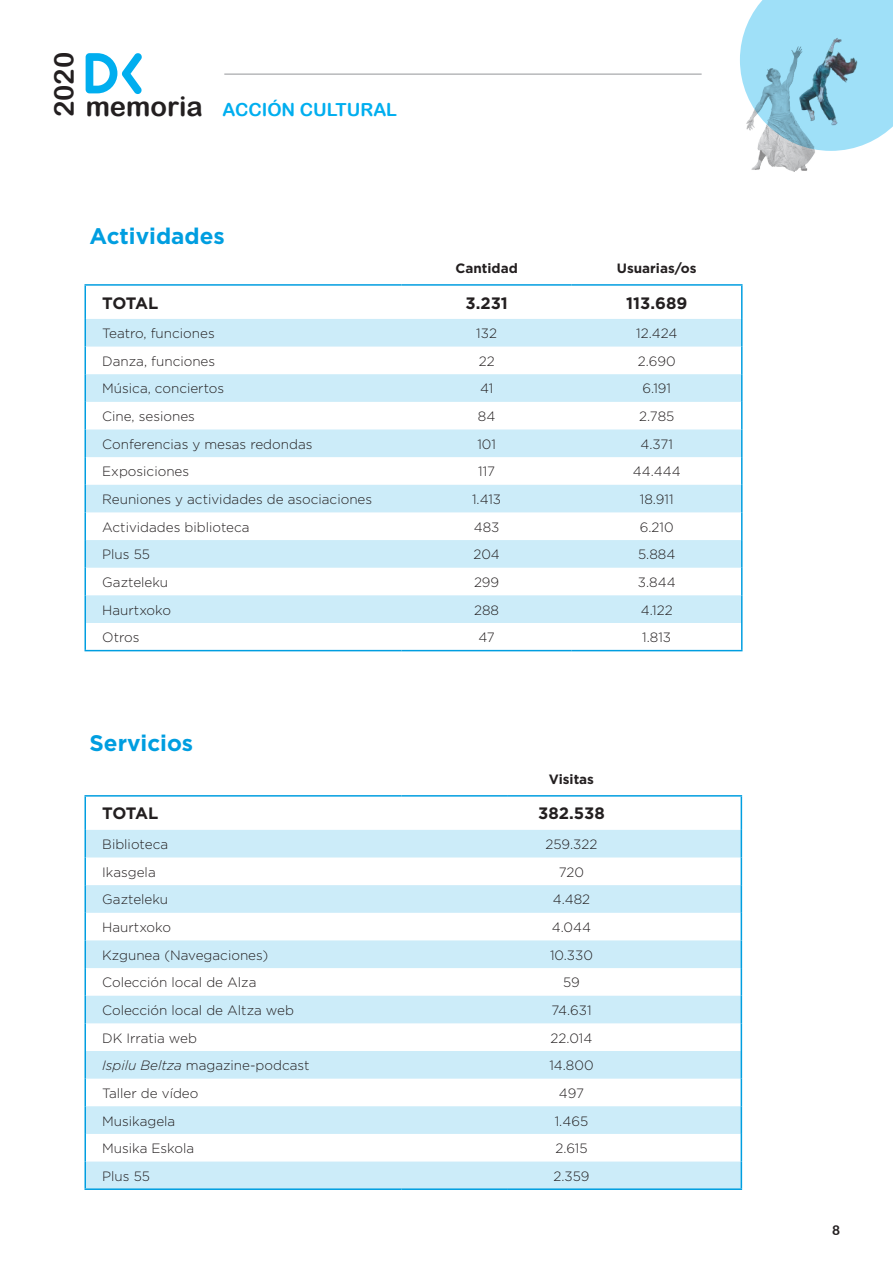
<style>
.page{position:relative;width:893px;height:1263px;background:#fff}
.page>*{position:absolute;margin:0;border:0;box-sizing:border-box;transform-origin:0 0}
.t1{font:27.45px "Arial Rounded MT Bold";color:#231f20}
.t2{font:700 22.5px "Gotham";color:#009ee0}
.t3{font:18px "Arial Rounded MT Bold";color:#00aeef}
.t4{font:700 16.5px "Gotham";color:#231f20}
.t5{font:300 13.5px "Gotham";color:#231f20}
.t6{font:700 13.5px "Gotham";color:#231f20}
.t7{font:13.5px "Arial Rounded MT Bold";color:#231f20}
.s1{font-size:27.45px;color:#231f20}
.s2{font-style:italic}
</style>
<div class="page">
<svg style="left:742px;top:0;width:151px;height:151px;background:#a7e2f8"></svg>
<svg style="left:86px;top:53px;width:56px;height:41px"></svg>
<hr style="left:224px;top:74px;width:478px;height:1px;background:#939598">
<img style="left:740px;top:38px;width:79px;height:134px">
<img style="left:779px;top:19px;width:80px;height:112px">
<svg style="left:86px;top:319px;width:655px;height:304px;fill:#ccecf9"></svg>
<hr style="left:84px;top:284px;width:318px;height:2px;background:#009ee0">
<hr style="left:84px;top:286px;width:2px;height:33px;background:#009ee0">
<hr style="left:402px;top:284px;width:170px;height:2px;background:#009ee0">
<hr style="left:572px;top:284px;width:171px;height:2px;background:#009ee0">
<hr style="left:741px;top:286px;width:1px;height:33px;background:#009ee0">
<hr style="left:84px;top:319px;width:2px;height:28px;background:#009ee0">
<hr style="left:84px;top:347px;width:2px;height:27px;background:#009ee0">
<hr style="left:84px;top:374px;width:2px;height:28px;background:#009ee0">
<hr style="left:84px;top:402px;width:2px;height:27px;background:#009ee0">
<hr style="left:84px;top:429px;width:2px;height:28px;background:#009ee0">
<hr style="left:84px;top:457px;width:2px;height:28px;background:#009ee0">
<hr style="left:84px;top:485px;width:2px;height:27px;background:#009ee0">
<hr style="left:84px;top:512px;width:2px;height:28px;background:#009ee0">
<hr style="left:84px;top:540px;width:2px;height:28px;background:#009ee0">
<hr style="left:84px;top:568px;width:2px;height:27px;background:#009ee0">
<hr style="left:84px;top:595px;width:2px;height:28px;background:#009ee0">
<hr style="left:84px;top:623px;width:2px;height:27px;background:#009ee0">
<svg style="left:741px;top:319px;width:1px;height:331px"></svg>
<hr style="left:84px;top:650px;width:318px;height:1px;background:#009ee0">
<hr style="left:402px;top:650px;width:170px;height:1px;background:#009ee0">
<hr style="left:572px;top:650px;width:171px;height:1px;background:#009ee0">
<hr style="left:84px;top:795px;width:318px;height:2px;background:#009ee0">
<hr style="left:84px;top:797px;width:2px;height:33px;background:#009ee0">
<hr style="left:402px;top:795px;width:106px;height:2px;background:#009ee0">
<hr style="left:508px;top:795px;width:234px;height:2px;background:#009ee0">
<hr style="left:741px;top:797px;width:1px;height:33px;background:#009ee0">
<svg style="left:86px;top:830px;width:656px;height:358px"></svg>
<hr style="left:84px;top:830px;width:2px;height:27px;background:#009ee0">
<hr style="left:84px;top:857px;width:2px;height:28px;background:#009ee0">
<hr style="left:84px;top:885px;width:2px;height:28px;background:#009ee0">
<hr style="left:84px;top:913px;width:2px;height:27px;background:#009ee0">
<hr style="left:84px;top:940px;width:2px;height:28px;background:#009ee0">
<hr style="left:84px;top:968px;width:2px;height:28px;background:#009ee0">
<hr style="left:84px;top:996px;width:2px;height:27px;background:#009ee0">
<hr style="left:84px;top:1023px;width:2px;height:28px;background:#009ee0">
<hr style="left:84px;top:1051px;width:2px;height:28px;background:#009ee0">
<hr style="left:84px;top:1079px;width:2px;height:27px;background:#009ee0">
<hr style="left:84px;top:1106px;width:2px;height:28px;background:#009ee0">
<hr style="left:84px;top:1134px;width:2px;height:27px;background:#009ee0">
<hr style="left:84px;top:1161px;width:2px;height:27px;background:#009ee0">
<hr style="left:84px;top:1188px;width:318px;height:2px;background:#009ee0">
<hr style="left:402px;top:1188px;width:106px;height:2px;background:#009ee0">
<hr style="left:508px;top:1188px;width:234px;height:2px;background:#009ee0">
<h1 class="t1" style="left:48px;top:117px;width:67px;rotate:-90deg">2020</h1>
<h3 class="t3" style="left:86px;top:99px;width:313px"><span class="s1">memoria</span> ACCIÓN CULTURAL</h3>
<h2 class="t2" style="left:89px;top:221px;width:137px">Actividades</h2>
<p class="t6" style="left:456px;top:260px;width:64px">Cantidad</p>
<p class="t6" style="left:617px;top:260px;width:81px">Usuarias/os</p>
<p class="t4" style="left:102px;top:292px;width:58px">TOTAL</p>
<p class="t4" style="left:465px;top:292px;width:44px">3.231</p>
<p class="t4" style="left:626px;top:292px;width:63px">113.689</p>
<p class="t5" style="left:102px;top:325px;width:114px">Teatro, funciones</p>
<p class="t5" style="left:476px;top:325px;width:22px">132</p>
<p class="t5" style="left:636px;top:325px;width:43px">12.424</p>
<p class="t5" style="left:102px;top:352px;width:114px">Danza, funciones</p>
<p class="t5" style="left:479px;top:352px;width:17px">22</p>
<p class="t5" style="left:638px;top:352px;width:39px">2.690</p>
<p class="t5" style="left:102px;top:380px;width:123px">Música, conciertos</p>
<p class="t5" style="left:480px;top:380px;width:15px">41</p>
<p class="t5" style="left:642px;top:380px;width:30px">6.191</p>
<p class="t5" style="left:102px;top:408px;width:94px">Cine, sesiones</p>
<p class="t5" style="left:478px;top:408px;width:19px">84</p>
<p class="t5" style="left:639px;top:408px;width:37px">2.785</p>
<p class="t5" style="left:102px;top:435px;width:212px">Conferencias y mesas redondas</p>
<p class="t5" style="left:477px;top:435px;width:20px">101</p>
<p class="t5" style="left:640px;top:435px;width:34px">4.371</p>
<p class="t5" style="left:102px;top:463px;width:88px">Exposiciones</p>
<p class="t5" style="left:478px;top:463px;width:18px">117</p>
<p class="t5" style="left:633px;top:463px;width:49px">44.444</p>
<p class="t5" style="left:102px;top:491px;width:271px">Reuniones y actividades de asociaciones</p>
<p class="t5" style="left:472px;top:491px;width:31px">1.413</p>
<p class="t5" style="left:640px;top:491px;width:35px">18.911</p>
<p class="t5" style="left:102px;top:518px;width:149px">Actividades biblioteca</p>
<p class="t5" style="left:474px;top:518px;width:27px">483</p>
<p class="t5" style="left:640px;top:518px;width:35px">6.210</p>
<p class="t5" style="left:102px;top:546px;width:49px">Plus 55</p>
<p class="t5" style="left:473px;top:546px;width:28px">204</p>
<p class="t5" style="left:638px;top:546px;width:39px">5.884</p>
<p class="t5" style="left:102px;top:574px;width:67px">Gazteleku</p>
<p class="t5" style="left:474px;top:574px;width:27px">299</p>
<p class="t5" style="left:638px;top:574px;width:39px">3.844</p>
<p class="t5" style="left:102px;top:601px;width:70px">Haurtxoko</p>
<p class="t5" style="left:474px;top:601px;width:26px">288</p>
<p class="t5" style="left:641px;top:601px;width:33px">4.122</p>
<p class="t5" style="left:102px;top:629px;width:39px">Otros</p>
<p class="t5" style="left:478px;top:629px;width:18px">47</p>
<p class="t5" style="left:642px;top:629px;width:30px">1.813</p>
<h2 class="t2" style="left:89px;top:728px;width:105px">Servicios</h2>
<p class="t6" style="left:549px;top:770px;width:47px">Visitas</p>
<p class="t4" style="left:102px;top:803px;width:58px">TOTAL</p>
<p class="t4" style="left:538px;top:803px;width:68px">382.538</p>
<p class="t5" style="left:102px;top:836px;width:67px">Biblioteca</p>
<p class="t5" style="left:546px;top:836px;width:53px">259.322</p>
<p class="t5" style="left:102px;top:863px;width:55px">Ikasgela</p>
<p class="t5" style="left:559px;top:863px;width:27px">720</p>
<p class="t5" style="left:102px;top:891px;width:67px">Gazteleku</p>
<p class="t5" style="left:553px;top:891px;width:39px">4.482</p>
<p class="t5" style="left:102px;top:919px;width:70px">Haurtxoko</p>
<p class="t5" style="left:552px;top:919px;width:41px">4.044</p>
<p class="t5" style="left:102px;top:946px;width:168px">Kzgunea (Navegaciones)</p>
<p class="t5" style="left:550px;top:946px;width:44px">10.330</p>
<p class="t5" style="left:102px;top:974px;width:156px">Colección local de Alza</p>
<p class="t5" style="left:563px;top:974px;width:18px">59</p>
<p class="t5" style="left:102px;top:1002px;width:193px">Colección local de Altza web</p>
<p class="t5" style="left:551px;top:1002px;width:42px">74.631</p>
<p class="t5" style="left:102px;top:1029px;width:96px">DK Irratia web</p>
<p class="t5" style="left:551px;top:1029px;width:43px">22.014</p>
<p class="t5" style="left:102px;top:1057px;width:209px"><span class="s2">Ispilu Beltza</span> magazine-podcast</p>
<p class="t5" style="left:549px;top:1057px;width:46px">14.800</p>
<p class="t5" style="left:102px;top:1084px;width:98px">Taller de vídeo</p>
<p class="t5" style="left:559px;top:1084px;width:27px">497</p>
<p class="t5" style="left:102px;top:1112px;width:75px">Musikagela</p>
<p class="t5" style="left:555px;top:1112px;width:35px">1.465</p>
<p class="t5" style="left:102px;top:1140px;width:94px">Musika Eskola</p>
<p class="t5" style="left:555px;top:1140px;width:34px">2.615</p>
<p class="t5" style="left:102px;top:1167px;width:49px">Plus 55</p>
<p class="t5" style="left:553px;top:1167px;width:38px">2.359</p>
<p class="t7" style="left:832px;top:1222px;width:10px">8</p>
</div>
